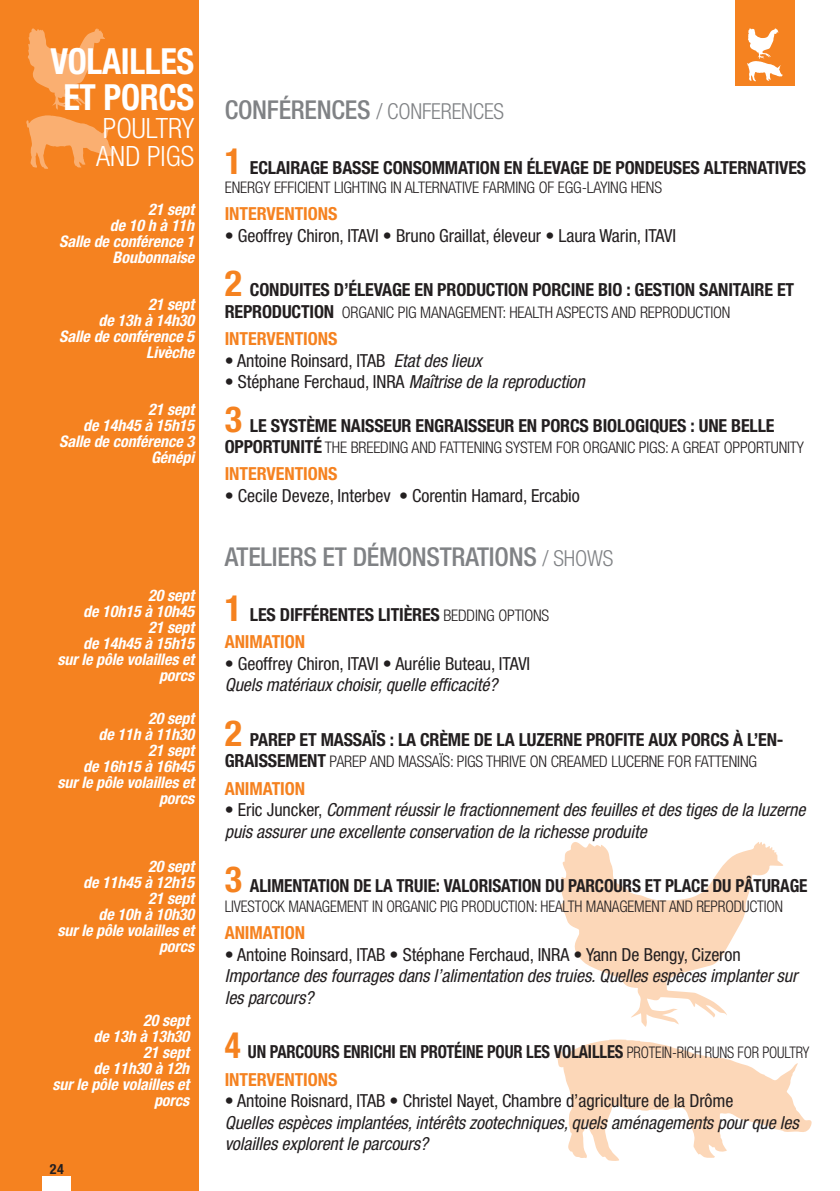
<style>
.page{position:relative;width:840px;height:1191px;background:#fff}
.page>*{position:absolute;margin:0;border:0;box-sizing:border-box;transform-origin:0 0}
.t1{font:700 condensed 36px/36px "Helvetica Neue";letter-spacing:-.01em;color:#fff;text-align:center;scale:.95 1}
.t2{font:300 condensed 28px "Helvetica Neue";color:#fff}
.t3{font:500 condensed 26px "Helvetica Neue";letter-spacing:-.01em;color:#808285}
.t4{font:300 condensed 22px "Helvetica Neue";color:#808285}
.t5{font:italic condensed 18px/21.6px "Helvetica Neue";letter-spacing:-.005em;color:#231f20}
.t6{font:700 condensed 18px/21.6px "Helvetica Neue";letter-spacing:-.01em;color:#231f20}
.t7{font:condensed 18px "Helvetica Neue";letter-spacing:-.005em;color:#231f20}
.t8{font:700 condensed 18px "Helvetica Neue";letter-spacing:-.005em;color:#f58220}
.t9{font:700 condensed 18px "Helvetica Neue";letter-spacing:-.01em;color:#231f20;scale:.96 1}
.t10{font:700 condensed 18px "Helvetica Neue";letter-spacing:-.01em;color:#231f20;scale:.92 1}
.t11{font:italic 700 condensed 16px/16px "Helvetica Neue";letter-spacing:-.005em;color:#fff;text-align:right}
.t12{font:300 condensed 16px "Helvetica Neue";letter-spacing:-.01em;color:#231f20}
.t13{font:300 condensed 16px "Helvetica Neue";letter-spacing:-.01em;color:#231f20;scale:.96 1}
.t14{font:300 condensed 16px "Helvetica Neue";letter-spacing:-.01em;color:#231f20;scale:.92 1}
.t15{font:700 condensed 14px "Helvetica Neue";color:#231f20}
.s1{font-weight:500;font-size:26px}
.s2{font-size:36px;color:#f58220}
.s3{font-weight:300;font-size:16px}
.s4{font-style:italic}
.s5{font-style:normal}
.s6{font-weight:300;font-size:22px}
</style>
<div class="page">
<svg style="left:560px;top:842px;width:223px;height:184px"></svg>
<svg style="left:556px;top:1039px;width:256px;height:122px"></svg>
<div style="left:0;top:0;width:198px;height:1191px;background:#f58220"></div>
<svg style="left:26px;top:28px;width:89px;height:141px"></svg>
<div style="left:734px;top:0;width:60px;height:85px;background:#f58220"></div>
<svg style="left:747px;top:28px;width:35px;height:53px"></svg>
<div style="left:43px;top:1176px;width:28px;height:15px;background:#fff"></div>
<h1 class="t1" style="left:50px;top:43px;width:153px">VOLAILLES<br>ET PORCS</h1>
<h2 class="t2" style="left:103px;top:112px;width:14px">POULTR</h2>
<h2 class="t2" style="left:182px;top:112px;width:14px">Y</h2>
<h2 class="t2" style="left:96px;top:140px;width:16px">AND</h2>
<h2 class="t2" style="left:147px;top:140px;width:13px">PIGS</h2>
<p class="t11" style="left:59px;top:201px;width:136px">21 sept<br>de 10 h à 11h<br>Salle de conférence 1<br>Boubonnaise</p>
<p class="t11" style="left:59px;top:296px;width:136px">21 sept<br>de 13h à 14h30<br>Salle de conférence 5<br>Livèche</p>
<p class="t11" style="left:59px;top:401px;width:136px">21 sept<br>de 14h45 à 15h15<br>Salle de conférence 3<br>Génépi</p>
<p class="t11" style="left:57px;top:587px;width:138px">20 sept<br>de 10h15 à 10h45<br>21 sept<br>de 14h45 à 15h15<br>sur le pôle volailles et porcs</p>
<p class="t11" style="left:57px;top:710px;width:138px">20 sept<br>de 11h à 11h30<br>21 sept<br>de 16h15 à 16h45<br>sur le pôle volailles et porcs</p>
<p class="t11" style="left:57px;top:858px;width:138px">20 sept<br>de 11h45 à 12h15<br>21 sept<br>de 10h à 10h30<br>sur le pôle volailles et porcs</p>
<p class="t11" style="left:52px;top:1012px;width:138px">20 sept<br>de 13h à 13h30<br>21 sept<br>de 11h30 à 12h<br>sur le pôle volailles et porcs</p>
<p class="t15" style="left:50px;top:1160px;width:15px">24</p>
<p class="t4" style="left:225px;top:99px;width:174px"><span class="s1">CONFÉRENCES</span> / CONFERENCES</p>
<p class="t6" style="left:225px;top:156px;width:582px"><span class="s2">1</span> ECLAIRAGE BASSE CONSOMMATION EN ÉLEVAGE DE POND EUSES ALTERNATIVES</p>
<p class="t12" style="left:224px;top:178px;width:16px">ENERG</p>
<p class="t12" style="left:263px;top:178px;width:18px">Y EFFICIENT</p>
<p class="t12" style="left:334px;top:178px;width:8px">LIGHTING</p>
<p class="t12" style="left:390px;top:178px;width:23px">IN ALTERNATIVE</p>
<p class="t12" style="left:482px;top:178px;width:9px">FARMING</p>
<p class="t12" style="left:538px;top:178px;width:101px">OF EGG-LAYING HENS</p>
<p class="t8" style="left:225px;top:203px;width:114px">INTERVENTIONS</p>
<p class="t7" style="left:225px;top:225px;width:452px">• Geoffrey Chiron, ITAVI • Bruno Graillat, éleveur • Laura Warin, ITAVI</p>
<p class="t6" style="left:225px;top:279px;width:567px"><span class="s2">2</span> CONDUITES D’ÉLEVAGE EN PRODUCTION PORCINE BIO : GESTION SANITAIRE ET<br>REPRODUCTION <span class="s3">ORGANIC</span></p>
<p class="t12" style="left:397px;top:303px;width:32px">PIG MANAGEMENT</p>
<p class="t12" style="left:502px;top:303px;width:15px">: HEALTH</p>
<p class="t12" style="left:555px;top:303px;width:9px">ASPECTS</p>
<p class="t12" style="left:611px;top:303px;width:10px">AND</p>
<p class="t12" style="left:639px;top:303px;width:9px">REPRODUCTION</p>
<p class="t8" style="left:225px;top:328px;width:114px">INTERVENTIONS</p>
<p class="t7" style="left:225px;top:350px;width:258px">• Antoine Roinsard, ITAB <span class="s4">Etat des lieux</span></p>
<p class="t5" style="left:225px;top:371px;width:361px"><span class="s5">• Stéphane Ferchaud, INRA</span> Maîtrise de la reproduction</p>
<p class="t6" style="left:225px;top:414px;width:551px"><span class="s2">3</span> LE SYSTÈME NAISSEUR ENGRAISSEUR EN PORCS BIOLOGIQUES : UNE BELLE<br>OPPORTUN ITÉ <span class="s3">THE BREEDING</span></p>
<p class="t12" style="left:411px;top:438px;width:10px">AND</p>
<p class="t12" style="left:439px;top:438px;width:8px">FATTENING</p>
<p class="t12" style="left:505px;top:438px;width:24px">SYSTEM</p>
<p class="t12" style="left:555px;top:438px;width:36px">FOR ORGANIC</p>
<p class="t12" style="left:638px;top:438px;width:53px">PIGS: AGREAT</p>
<p class="t12" style="left:723px;top:438px;width:9px">OPPORTUNIT</p>
<p class="t12" style="left:796px;top:438px;width:9px">Y</p>
<p class="t8" style="left:225px;top:463px;width:114px">INTERVENTIONS</p>
<p class="t7" style="left:225px;top:485px;width:356px">• Cecile Deveze, Interbev • Corentin Hamard, Ercabio</p>
<h3 class="t3" style="left:225px;top:541px;width:352px">ATELIERS ET DÉMONSTRATIONS <span class="s6">/ SHOWS</span></h3>
<p class="t6" style="left:225px;top:603px;width:235px"><span class="s2">1</span> LES DIFFÉRENTES LITIÈRES <span class="s3">BEDDING</span></p>
<p class="t12" style="left:498px;top:606px;width:9px">OPTIONS</p>
<p class="t8" style="left:225px;top:630px;width:80px">ANIMATION</p>
<p class="t7" style="left:225px;top:653px;width:307px">• Geoffrey Chiron, ITAVI • Aurélie Buteau, ITAVI</p>
<p class="t5" style="left:225px;top:674px;width:274px">Quels matériaux choisir, quelle efficacité?</p>
<p class="t6" style="left:225px;top:728px;width:560px"><span class="s2">2</span> PAREP ET MASSAÏS : LA CRÈME DE LA LUZERNE PROFITE AUX PORCS À L’EN-<br>GRAISSEMENT <span class="s3">PAREP</span></p>
<p class="t12" style="left:369px;top:752px;width:10px">AND</p>
<p class="t12" style="left:398px;top:752px;width:10px">MASSA</p>
<p class="t12" style="left:439px;top:752px;width:25px">ÏS: PIGS</p>
<p class="t12" style="left:486px;top:752px;width:8px">THRIVE</p>
<p class="t12" style="left:529px;top:752px;width:30px">ON CREAMED</p>
<p class="t12" style="left:611px;top:752px;width:9px">LUCERNE</p>
<p class="t12" style="left:667px;top:752px;width:35px">FOR FATTENING</p>
<p class="t8" style="left:225px;top:777px;width:80px">ANIMATION</p>
<p class="t5" style="left:225px;top:799px;width:582px"><span class="s5">• Eric Juncker,</span> Comment réussir le fractionnement des feuilles et des tiges de la luzerne puis assurer une excellente conservation de la richesse produite</p>
<p class="t9" style="left:225px;top:875px;width:608px"><span class="s2">3</span> ALIMENTATION DE LA TRUIE: VALORISATION DU PARCOURS ET PLACE DU PÂTURAGE</p>
<p class="t13" style="left:225px;top:896px;width:15px">LIVESTOCK</p>
<p class="t13" style="left:288px;top:896px;width:10px">MANAGEMENT</p>
<p class="t13" style="left:372px;top:896px;width:24px">IN ORGANIC</p>
<p class="t13" style="left:440px;top:896px;width:31px">PIG PRODUCTION</p>
<p class="t13" style="left:534px;top:896px;width:15px">: HEALTH</p>
<p class="t13" style="left:585px;top:896px;width:10px">MANAGEMENT</p>
<p class="t13" style="left:668px;top:896px;width:37px">AND REPRODUCTION</p>
<p class="t8" style="left:225px;top:921px;width:80px">ANIMATION</p>
<p class="t7" style="left:225px;top:943px;width:517px">• Antoine Roinsard, ITAB • Stéphane Ferchaud, INRA • Yann De Bengy, Cizeron</p>
<p class="t5" style="left:225px;top:965px;width:573px">Importance des fourrages dans l’alimentation des truies. Quelles espèces implanter sur les parcours?</p>
<p class="t10" style="left:225px;top:1041px;width:452px"><span class="s2">4</span> UN PARCOURS ENRICHI EN PROTÉINE POUR LES VOLAILLES <span class="s3">PROTEIN</span></p>
<p class="t14" style="left:671px;top:1043px;width:13px">-RICH</p>
<p class="t14" style="left:704px;top:1043px;width:9px">RUNS</p>
<p class="t14" style="left:737px;top:1043px;width:36px">FOR POULTR</p>
<p class="t14" style="left:802px;top:1043px;width:9px">Y</p>
<p class="t8" style="left:225px;top:1068px;width:114px">INTERVENTIONS</p>
<p class="t7" style="left:225px;top:1090px;width:510px">• Antoine Roisnard, ITAB • Christel Nayet, Chambre d’agriculture de la Drôme</p>
<p class="t5" style="left:225px;top:1111px;width:575px">Quelles espèces implantées, intérêts zootechniques, quels aménagements pour que les volailles explorent le parcours?</p>
</div>
